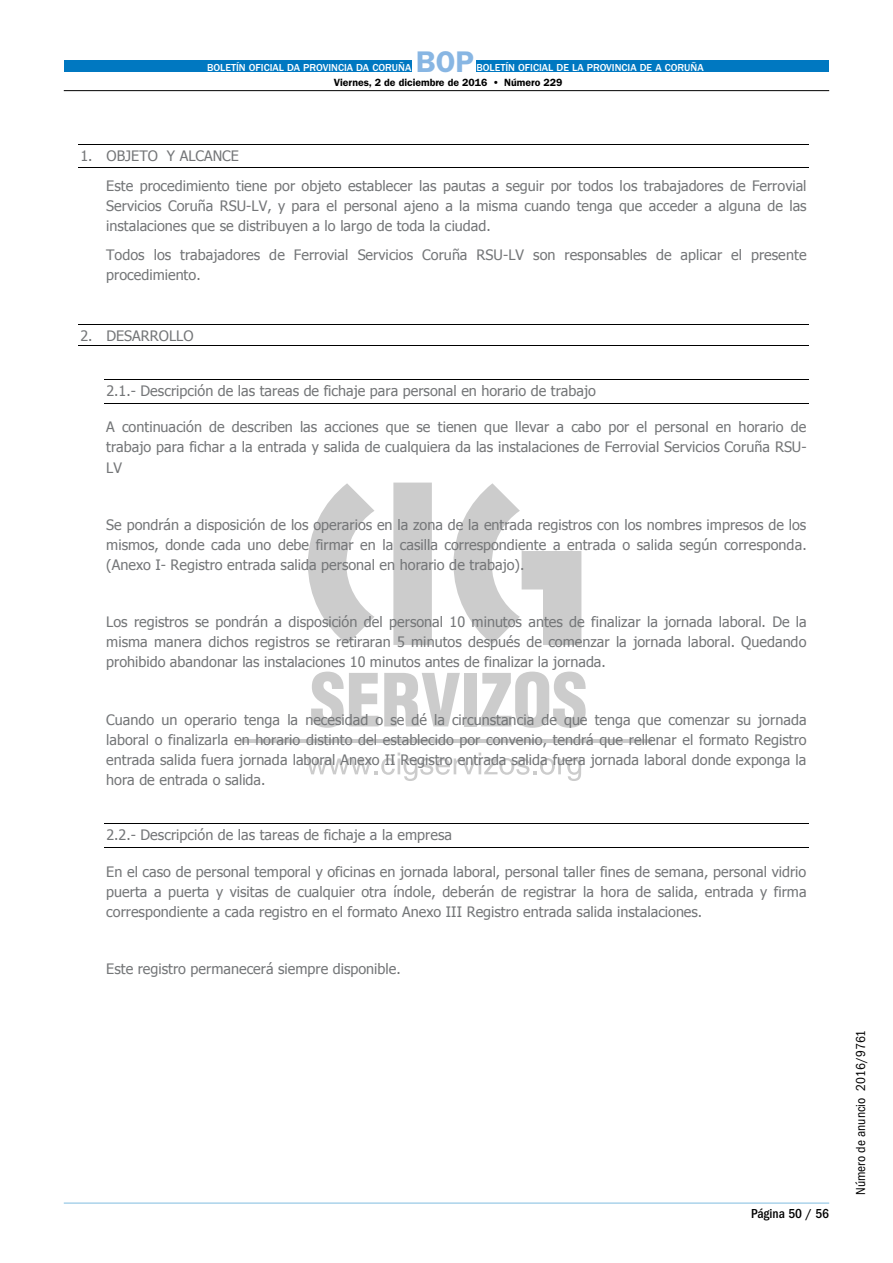
<style>
.page{position:relative;width:893px;height:1263px;background:#fff}
.page>*{position:absolute;margin:0;border:0;box-sizing:border-box;transform-origin:0 0}
.t1{font:600 30px "ITC Franklin Gothic Std";color:#88b6e3}
.t2{font:14.4px/20px "Tahoma";color:#747678;text-align:justify}
.t3{font:condensed 13.5px "ITC Franklin Gothic Std";color:#000}
.t4{font:500 condensed 13.5px "ITC Franklin Gothic Std";color:#000}
.t5{font:500 10.5px "ITC Franklin Gothic Std";color:#fff}
.t6{font:600 10.5px "ITC Franklin Gothic Std";color:#000}
</style>
<div class="page">
<svg style="left:308px;top:483px;width:273px;height:162px"></svg>
<hr style="left:240px;top:739px;width:411px;height:3px;background:#ccc">
<svg style="left:307px;top:752px;width:274px;height:29px"></svg>
<svg style="left:311px;top:672px;width:149px;height:56px"></svg>
<div style="left:464px;top:673px;width:13px;height:53px;background:#ccc"></div>
<svg style="left:481px;top:672px;width:105px;height:56px"></svg>
<div style="left:64px;top:60px;width:347px;height:12px;background:#0078c1"></div>
<div style="left:476px;top:60px;width:353px;height:12px;background:#0078c1"></div>
<hr style="left:64px;top:90px;width:765px;height:1px;background:#000">
<hr style="left:64px;top:1203px;width:765px;height:1px;background:#80bce0">
<hr style="left:78px;top:144px;width:731px;height:1px;background:#000">
<hr style="left:78px;top:168px;width:731px;height:1px;background:#000">
<hr style="left:78px;top:324px;width:731px;height:1px;background:#000">
<hr style="left:78px;top:346px;width:731px;height:1px;background:#000">
<hr style="left:104px;top:379px;width:705px;height:1px;background:#000">
<hr style="left:104px;top:403px;width:705px;height:1px;background:#000">
<hr style="left:104px;top:824px;width:705px;height:1px;background:#000">
<hr style="left:104px;top:847px;width:705px;height:1px;background:#000">
<p class="t5" style="left:207px;top:62px;width:206px">BOLETÍN OFICIAL DA PROVINCIA DA CORUÑA</p>
<h1 class="t1" style="left:416px;top:44px;width:60px">BOP</h1>
<p class="t5" style="left:476px;top:62px;width:229px">BOLETÍN OFICIAL DE LA PROVINCIA DE A CORUÑA</p>
<p class="t6" style="left:334px;top:76px;width:230px">Viernes, 2 de diciembre de 2016 • Número 229</p>
<p class="t2" style="left:106px;top:139px;width:702px;line-height:30.8px;text-indent:-26px">1. OBJETO Y ALCANCE<br>Este procedimiento tiene por objeto establecer las pautas a seguir por todos los trabajadores de Ferrovial</p>
<p class="t2" style="left:106px;top:195px;width:702px">Servicios Coruña RSU-LV, y para el personal ajeno a la misma cuando tenga que acceder a alguna de las instalaciones que se distribuyen a lo largo de toda la ciudad.</p>
<p class="t2" style="left:106px;top:244px;width:702px">Todos los trabajadores de Ferrovial Servicios Coruña RSU-LV son responsables de aplicar el presente procedimiento.</p>
<p class="t2" style="left:80px;top:325px;width:115px">2. DESARROLLO</p>
<p class="t2" style="left:106px;top:380px;width:491px">2.1.- Descripción de las tareas de fichaje para personal en horario de trabajo</p>
<p class="t2" style="left:106px;top:416px;width:702px">A continuación de describen las acciones que se tienen que llevar a cabo por el personal en horario de trabajo para fichar a la entrada y salida de cualquiera da las instalaciones de Ferrovial Servicios Coruña RSU-LV</p>
<p class="t2" style="left:106px;top:514px;width:702px">Se pondrán a disposición de los operarios en la zona de la entrada registros con los nombres impresos de los mismos, donde cada uno debe firmar en la casilla correspondiente a entrada o salida según corresponda. (Anexo I- Registro entrada salida personal en horario de trabajo).</p>
<p class="t2" style="left:106px;top:611px;width:702px">Los registros se pondrán a disposición del personal 10 minutos antes de finalizar la jornada laboral. De la misma manera dichos registros se retiraran 5 minutos después de comenzar la jornada laboral. Quedando prohibido abandonar las instalaciones 10 minutos antes de finalizar la jornada.</p>
<p class="t2" style="left:106px;top:709px;width:702px">Cuando un operario tenga la necesidad o se dé la circunstancia de que tenga que comenzar su jornada laboral o finalizarla en horario distinto del establecido por convenio, tendrá que rellenar el formato Registro entrada salida fuera jornada laboral Anexo II Registro entrada salida fuera jornada laboral donde exponga la hora de entrada o salida.</p>
<p class="t2" style="left:106px;top:824px;width:347px">2.2.- Descripción de las tareas de fichaje a la empresa</p>
<p class="t2" style="left:106px;top:861px;width:702px">En el caso de personal temporal y oficinas en jornada laboral, personal taller fines de semana, personal vidrio puerta a puerta y visitas de cualquier otra índole, deberán de registrar la hora de salida, entrada y firma correspondiente a cada registro en el formato Anexo III Registro entrada salida instalaciones.</p>
<p class="t2" style="left:106px;top:958px;width:296px">Este registro permanecerá siempre disponible.</p>
<p class="t4" style="left:751px;top:1206px;width:80px">Página 50 / 56</p>
<p class="t3" style="left:853px;top:1195px;width:167px;rotate:-90deg">Número de anuncio 2016/9761</p>
</div>
